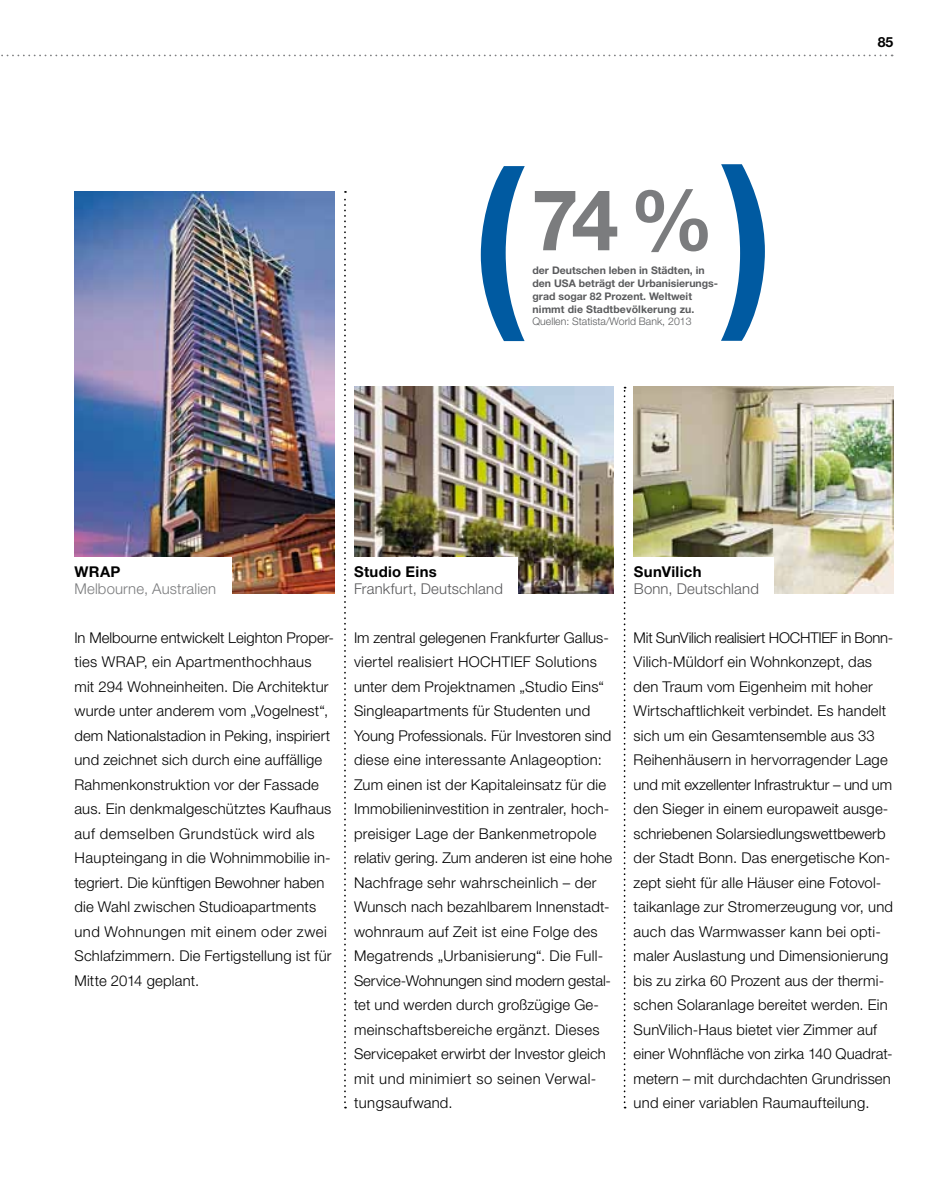
<style>
.page{position:relative;width:943px;height:1191px;background:#fff}
.page>*{position:absolute;margin:0;border:0;box-sizing:border-box;transform-origin:0 0}
.t1{font:700 193.38px "Helvetica Neue LT Pro";color:#005aa1;scale:.9 1}
.t2{font:700 191.62px "Helvetica Neue LT Pro";color:#005aa1;scale:.91 1}
.t3{font:700 84.7px "Helvetica Neue LT Pro";color:#7b7c7e}
.t4{font:300 14.88px/24.5px "Helvetica Neue LT Pro";letter-spacing:.015em;color:#000}
.t5{font:300 14.88px "Helvetica Neue LT Pro";letter-spacing:.015em;color:#58585a}
.t6{font:700 14.88px "Helvetica Neue LT Pro";letter-spacing:.02em;color:#000}
.t7{font:300 14.88px "Helvetica Neue LT Pro";letter-spacing:.015em;color:#7b7c7e}
.t8{font:700 14px "Helvetica Neue LT Pro";color:#000}
.t9{font:700 10.5px/12.8px "Helvetica Neue LT Pro";color:#5a5b5d}
.t10{font:300 10.5px "Helvetica Neue LT Pro";color:#5a5b5d}
</style>
<div class="page">
<svg style="left:1px;top:55px;width:891px;height:1px"></svg>
<img style="left:74px;top:191px;width:260px;height:403px">
<svg style="left:344px;top:191px;width:2px;height:917px"></svg>
<svg style="left:623px;top:387px;width:2px;height:721px"></svg>
<img style="left:354px;top:387px;width:259px;height:207px">
<img style="left:633px;top:387px;width:260px;height:207px">
<div style="left:69px;top:557px;width:163px;height:55px;background:#fff"></div>
<div style="left:349px;top:557px;width:169px;height:57px;background:#fff"></div>
<div style="left:629px;top:557px;width:145px;height:57px;background:#fff"></div>
<p class="t6" style="left:74px;top:562px;width:47px">WRAP</p>
<p class="t7" style="left:74px;top:580px;width:143px">Melbourne, Australien</p>
<h2 class="t2" style="left:471px;top:117px;width:58px">(</h2>
<h1 class="t1" style="left:722px;top:114px;width:59px">)</h1>
<h3 class="t3" style="left:531px;top:166px;width:184px">74 %</h3>
<p class="t9" style="left:532px;top:264px;width:187px">der Deutschen leben in Städten, in den USA beträgt der Urbanisierungs&shy;grad sogar 82 Prozent. Weltweit nimmt die Stadtbevölkerung zu.</p>
<p class="t10" style="left:532px;top:315px;width:160px">Quellen: Statista/World Bank, 2013</p>
<p class="t6" style="left:354px;top:562px;width:84px">Studio Eins</p>
<p class="t5" style="left:354px;top:579px;width:150px">Frankfurt, Deutschland</p>
<p class="t6" style="left:634px;top:562px;width:69px">SunVilich</p>
<p class="t5" style="left:634px;top:579px;width:126px">Bonn, Deutschland</p>
<p class="t8" style="left:877px;top:33px;width:17px">85</p>
<p class="t4" style="left:74px;top:625px;width:261px">In Melbourne entwickelt Leighton Proper&shy;ties WRAP, ein Apartmenthochhaus mit 294 Wohneinheiten. Die Architektur wurde unter anderem vom „Vogelnest“, dem Nationalstadion in Peking, inspiriert und zeichnet sich durch eine auffällige Rahmenkonstruktion vor der Fassade aus. Ein denkmalgeschütztes Kaufhaus auf demselben Grundstück wird als Haupteingang in die Wohnimmobilie in&shy;tegriert. Die künftigen Bewohner haben die Wahl zwischen Studioapartments und Wohnungen mit einem oder zwei Schlafzimmern. Die Fertigstellung ist für Mitte 2014 geplant.</p>
<p class="t4" style="left:354px;top:625px;width:259px">Im zentral gelegenen Frankfurter Gallus&shy;viertel realisiert HOCHTIEF Solutions unter dem Projektnamen „Studio Eins“ Singleapartments für Studenten und Young Professionals. Für Investoren sind diese eine interessante Anlageoption:<br>Zum einen ist der Kapitaleinsatz für die Immobilieninvestition in zentraler, hoch&shy;preisiger Lage der Bankenmetropole relativ gering. Zum anderen ist eine hohe Nachfrage sehr wahrscheinlich – der Wunsch nach bezahlbarem Innenstadt&shy;wohnraum auf Zeit ist eine Folge des Megatrends „Urbanisierung“. Die Full-Service-Wohnungen sind modern gestal&shy;tet und werden durch großzügige Ge&shy;meinschaftsbereiche ergänzt. Dieses Servicepaket erwirbt der Investor gleich mit und minimiert so seinen Verwal&shy;tungsaufwand.</p>
<p class="t4" style="left:633px;top:625px;width:261px">Mit SunVilich realisiert HOCHTIEF in Bonn-Vilich-Müldorf ein Wohnkonzept, das den Traum vom Eigenheim mit hoher Wirtschaftlichkeit verbindet. Es handelt sich um ein Gesamtensemble aus 33<br>Reihenhäusern in hervorragender Lage und mit exzellenter Infrastruktur – und um den Sieger in einem europaweit ausge&shy;schriebenen Solarsiedlungswettbewerb der Stadt Bonn. Das energetische Kon&shy;zept sieht für alle Häuser eine Fotovol&shy;taikanlage zur Stromerzeugung vor, und auch das Warmwasser kann bei opti&shy;maler Auslastung und Dimensionierung bis zu zirka 60 Prozent aus der thermi&shy;schen Solaranlage bereitet werden. Ein SunVilich-Haus bietet vier Zimmer auf einer Wohnfläche von zirka 140 Quadrat&shy;metern – mit durchdachten Grundrissen und einer variablen Raumaufteilung.</p>
</div>
